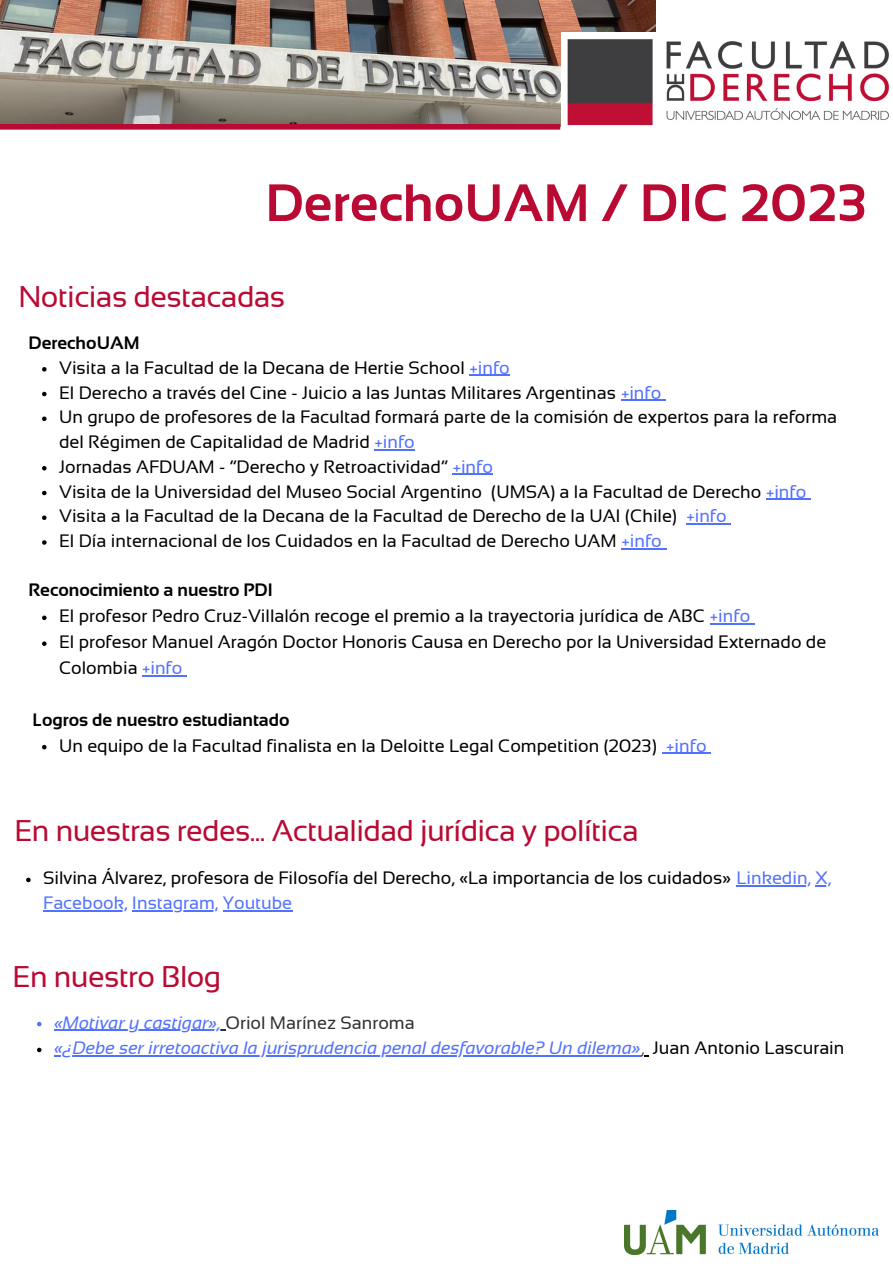
<style>
.page{position:relative;width:893px;height:1264px;background:#fff}
.page>*{position:absolute;margin:0;border:0;box-sizing:border-box;transform-origin:0 0}
.t1{font:700 52.5px "Sansation";color:#b90a33}
.t2{font:30px "Sansation";letter-spacing:-.02em;color:#b90a33}
.t3{font:18px/24.8px "Sansation";color:#000}
.t4{font:italic 18px "Sansation";color:#5271ff}
.t5{font:700 18px "Sansation";color:#000}
.s1{color:#5271ff}
.s2{font-style:normal;color:#323131}
.s3{font-weight:300;font-style:normal;color:#000}
.s4{font-style:normal;color:#000}
</style>
<div class="page">
<img style="left:0;top:0;width:655px;height:127px">
<img style="left:561px;top:32px;width:328px;height:95px">
<img style="left:624px;top:1210px;width:254px;height:43px">
<div style="left:0;top:124px;width:560px;height:6px;background:#b90a33"></div>
<svg style="left:42px;top:367px;width:5px;height:4px"></svg>
<hr style="left:469px;top:375px;width:41px;height:1px;background:#5271ff">
<svg style="left:42px;top:392px;width:5px;height:4px"></svg>
<hr style="left:621px;top:399px;width:40px;height:2px;background:#5271ff">
<svg style="left:42px;top:416px;width:5px;height:5px"></svg>
<hr style="left:374px;top:449px;width:41px;height:1px;background:#5271ff">
<svg style="left:42px;top:466px;width:5px;height:4px"></svg>
<hr style="left:452px;top:474px;width:41px;height:1px;background:#5271ff">
<svg style="left:42px;top:491px;width:5px;height:4px"></svg>
<hr style="left:766px;top:498px;width:40px;height:2px;background:#5271ff">
<svg style="left:42px;top:515px;width:5px;height:5px"></svg>
<hr style="left:686px;top:523px;width:40px;height:1px;background:#5271ff">
<svg style="left:42px;top:540px;width:5px;height:4px"></svg>
<hr style="left:621px;top:548px;width:40px;height:1px;background:#5271ff">
<svg style="left:42px;top:615px;width:5px;height:5px"></svg>
<hr style="left:710px;top:623px;width:40px;height:1px;background:#5271ff">
<svg style="left:42px;top:641px;width:5px;height:5px"></svg>
<hr style="left:142px;top:675px;width:40px;height:1px;background:#5271ff">
<svg style="left:42px;top:745px;width:5px;height:4px"></svg>
<hr style="left:666px;top:752px;width:40px;height:2px;background:#5271ff">
<svg style="left:26px;top:877px;width:5px;height:5px"></svg>
<hr style="left:736px;top:885px;width:75px;height:1px;background:#5271ff">
<svg style="left:815px;top:885px;width:12px;height:1px"></svg>
<hr style="left:43px;top:910px;width:84px;height:1px;background:#5271ff">
<hr style="left:132px;top:910px;width:86px;height:1px;background:#5271ff">
<hr style="left:223px;top:910px;width:69px;height:1px;background:#5271ff">
<svg style="left:37px;top:1021px;width:4px;height:5px"></svg>
<hr style="left:54px;top:1029px;width:167px;height:1px;background:#5271ff">
<svg style="left:37px;top:1047px;width:4px;height:5px"></svg>
<hr style="left:54px;top:1055px;width:587px;height:1px;background:#5271ff">
<p class="t1" style="left:265px;top:173px;width:601px">DerechoUAM / DIC 2023</p>
<p class="t2" style="left:18px;top:280px;width:268px">Noticias destacadas</p>
<p class="t5" style="left:29px;top:333px;width:112px">DerechoUAM</p>
<p class="t3" style="left:59px;top:355px;width:452px">Visita a la Facultad de la Decana de Hertie School <span class="s1">+info</span></p>
<p class="t3" style="left:59px;top:380px;width:603px">El Derecho a través del Cine - Juicio a las Juntas Militares Argentinas <span class="s1">+info</span></p>
<p class="t3" style="left:59px;top:404px;width:779px">Un grupo de profesores de la Facultad formará parte de la comisión de expertos para la reforma del Régimen de Capitalidad de Madrid <span class="s1">+info</span></p>
<p class="t3" style="left:59px;top:454px;width:435px">Jornadas AFDUAM - “Derecho y Retroactividad” <span class="s1">+info</span></p>
<p class="t3" style="left:59px;top:479px;width:748px">Visita de la Universidad del Museo Social Argentino (UMSA) a la Facultad de Derecho <span class="s1">+info</span></p>
<p class="t3" style="left:59px;top:503px;width:669px">Visita a la Facultad de la Decana de la Facultad de Derecho de la UAI (Chile) <span class="s1">+info</span></p>
<p class="t3" style="left:59px;top:528px;width:604px">El Día internacional de los Cuidados en la Facultad de Derecho UAM <span class="s1">+info</span></p>
<p class="t5" style="left:29px;top:580px;width:245px">Reconocimiento a nuestro PDI</p>
<p class="t3" style="left:59px;top:603px;width:692px">El profesor Pedro Cruz-Villalón recoge el premio a la trayectoria jurídica de ABC <span class="s1">+info</span></p>
<p class="t3" style="left:59px;top:629px;width:768px;line-height:25.8px">El profesor Manuel Aragón Doctor Honoris Causa en Derecho por la Universidad Externado de<br>Colombia <span class="s1">+info</span></p>
<p class="t5" style="left:32px;top:709px;width:259px">Logros de nuestro estudiantado</p>
<p class="t3" style="left:59px;top:733px;width:648px">Un equipo de la Facultad finalista en la Deloitte Legal Competition (2023) <span class="s1">+info</span></p>
<p class="t2" style="left:15px;top:814px;width:625px">En nuestras redes... Actualidad jurídica y política</p>
<p class="t3" style="left:43px;top:865px;width:789px">Silvina Álvarez, profesora de Filosofía del Derecho, «La importancia de los cuidados» <span class="s1">Linkedin, X,<br>Facebook, Instagram, Youtube</span></p>
<p class="t2" style="left:13px;top:960px;width:210px">En nuestro Blog</p>
<p class="t4" style="left:54px;top:1012px;width:362px">«Motivar y castigar», <span class="s2">Oriol Marínez Sanroma</span></p>
<p class="t4" style="left:54px;top:1038px;width:791px">«¿Debe ser irretoactiva la jurisprudencia penal desfavorable? Un dilema»<span class="s3">,</span> <span class="s4">Juan Antonio Lascurain</span></p>
</div>
